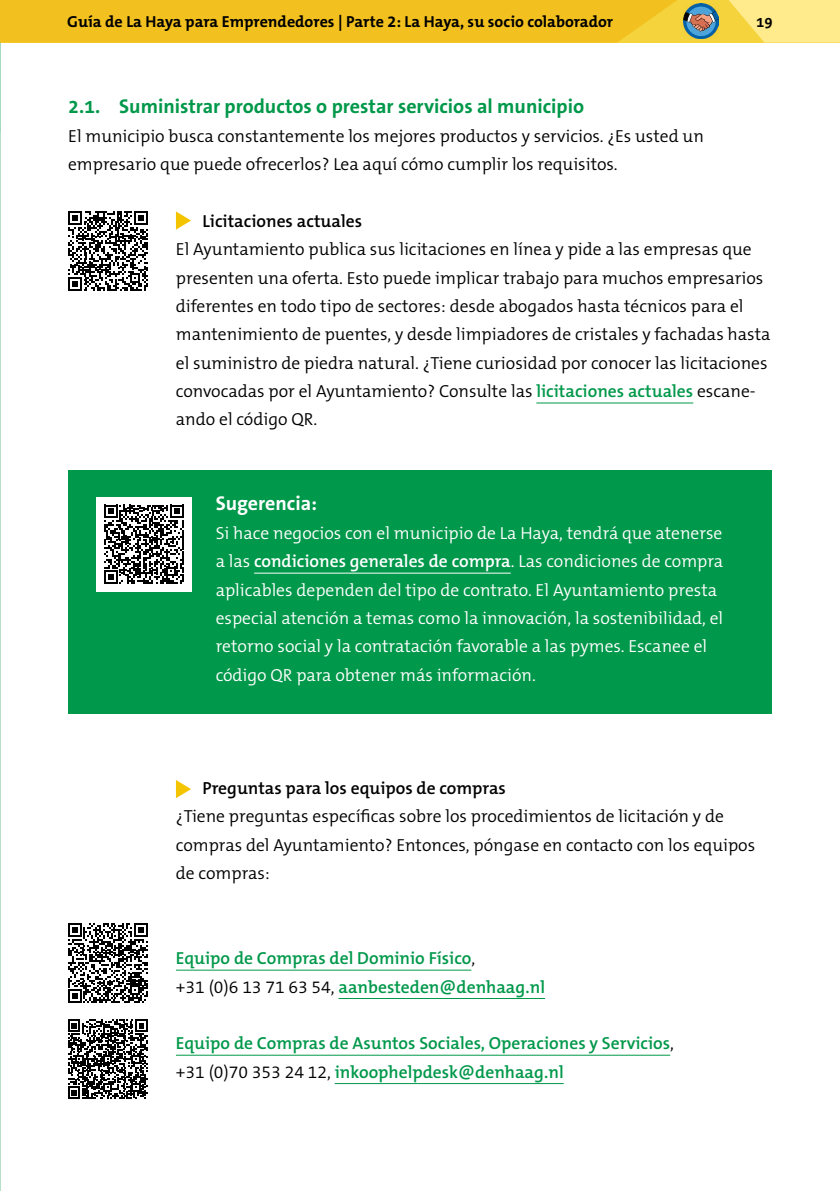
<style>
.page{position:relative;width:840px;height:1191px;background:#fff}
.page>*{position:absolute;margin:0;border:0;box-sizing:border-box;transform-origin:0 0}
.t1{font:700 20px "The Sans B W7";color:#00984a}
.t2{font:700 20px "The Sans B W7";color:#fff}
.t3{font:300 17.6px/28.4px "The Mix B W4";color:#000}
.t4{font:300 17.6px/28.4px "The Mix B W4";color:#fff}
.t5{font:600 17.6px/28.4px "The Mix B W6";color:#00984a}
.t6{font:600 17.6px "The Mix B W6";color:#fff}
.t7{font:600 17.6px "The Mix B W6";color:#000}
.t8{font:700 16px "The Mix B W7";color:#000}
.t9{font:700 15px "The Sans B W7";color:#000}
.s1{font-family:"The Mix B W6";font-weight:600;color:#00984a}
.s2{font-family:"The Mix B W4";font-weight:300}
.s3{font-family:"The Mix B W4";font-weight:300;color:#000}
</style>
<div class="page">
<div style="left:0;top:0;width:839px;height:43px;background:#f5d33d"></div>
<svg style="left:729px;top:0;width:110px;height:43px"></svg>
<div style="left:0;top:0;width:677px;height:43px;background:#f3c11f"></div>
<img style="left:683px;top:4px;width:34px;height:34px">
<hr style="left:536px;top:403px;width:156px;height:1px;background:#00984a">
<div style="left:68px;top:470px;width:703px;height:71px;background:#00984a"></div>
<div style="left:68px;top:497px;width:703px;height:216px;background:#00984a"></div>
<hr style="left:254px;top:573px;width:256px;height:1px;background:#fff">
<hr style="left:176px;top:969px;width:295px;height:1px;background:#00984a">
<hr style="left:338px;top:998px;width:206px;height:1px;background:#00984a">
<hr style="left:176px;top:1054px;width:493px;height:1px;background:#00984a">
<hr style="left:334px;top:1083px;width:229px;height:1px;background:#00984a">
<svg style="left:176px;top:211px;width:15px;height:19px"></svg>
<svg style="left:176px;top:780px;width:15px;height:18px"></svg>
<svg style="left:68px;top:211px;width:79px;height:80px"></svg>
<div style="left:96px;top:497px;width:95px;height:95px;background:#fff"></div>
<svg style="left:104px;top:504px;width:79px;height:80px"></svg>
<svg style="left:68px;top:923px;width:79px;height:79px"></svg>
<svg style="left:68px;top:1019px;width:79px;height:79px"></svg>
<p class="t8" style="left:67px;top:12px;width:547px">Guía de La Haya para Emprendedores | Parte 2: La Haya, su socio colaborador</p>
<p class="t9" style="left:755px;top:12px;width:18px">19</p>
<p class="t1" style="left:68px;top:94px;width:517px">2.1. Suministrar productos o prestar servicios al municipio</p>
<p class="t3" style="left:68px;top:122px;width:637px">El municipio busca constantemente los mejores productos y servicios. ¿Es usted un empresario que puede ofrecerlos? Lea aquí cómo cumplir los requisitos.</p>
<p class="t7" style="left:202px;top:210px;width:161px">Licitaciones actuales</p>
<p class="t3" style="left:176px;top:235px;width:596px">El Ayuntamiento publica sus licitaciones en línea y pide a las empresas que presenten una oferta. Esto puede implicar trabajo para muchos empresarios diferentes en todo tipo de sectores: desde abogados hasta técnicos para el mantenimiento de puentes, y desde limpiadores de cristales y fachadas hasta el suministro de piedra natural. ¿Tiene curiosidad por conocer las licitaciones convocadas por el Ayuntamiento? Consulte las <span class="s1">licitaciones actuales</span> escane&shy;ando el código QR.</p>
<p class="t2" style="left:215px;top:491px;width:103px">Sugerencia:</p>
<p class="t4" style="left:215px;top:519px;width:508px">Si hace negocios con el municipio de La Haya, tendrá que atenerse</p>
<p class="t6" style="left:215px;top:550px;width:508px"><span class="s2">a las</span> condiciones generales de compra<span class="s2">. Las condiciones de compra</span></p>
<p class="t4" style="left:215px;top:575px;width:509px">aplicables dependen del tipo de contrato. El Ayuntamiento presta especial atención a temas como la innovación, la sostenibilidad, el retorno social y la contratación favorable a las pymes. Escanee el código QR para obtener más información.</p>
<p class="t7" style="left:202px;top:776px;width:305px">Preguntas para los equipos de compras</p>
<p class="t3" style="left:176px;top:802px;width:580px">¿Tiene preguntas específicas sobre los procedimientos de licitación y de compras del Ayuntamiento? Entonces, póngase en contacto con los equipos de compras:</p>
<p class="t5" style="left:176px;top:944px;width:370px">Equipo de Compras del Dominio Físico<span class="s3">,<br>+31 (0)6 13 71 63 54,</span> aanbesteden@denhaag.nl</p>
<p class="t5" style="left:176px;top:1029px;width:499px">Equipo de Compras de Asuntos Sociales, Operaciones y Servicios<span class="s3">, +31 (0)70 353 24 12,</span> inkoophelpdesk@denhaag.nl</p>
</div>
